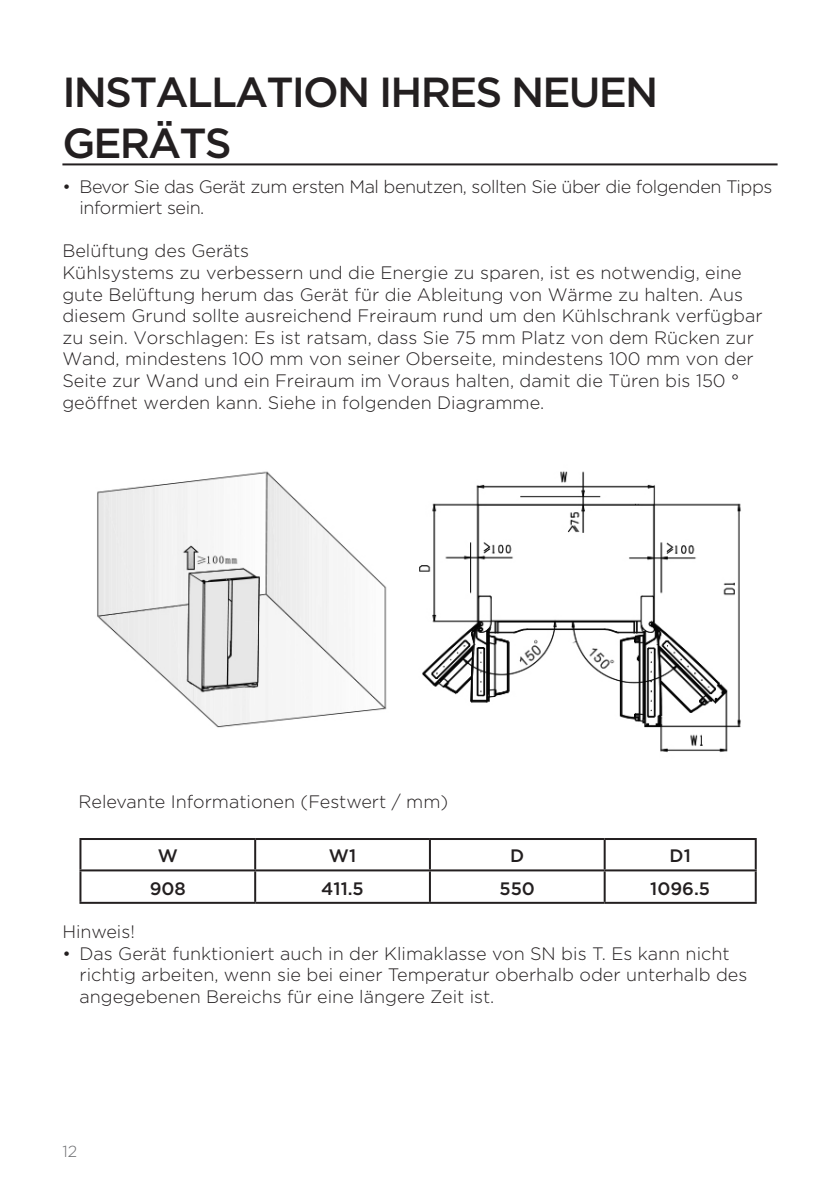
<style>
.page{position:relative;width:840px;height:1191px;background:#fff}
.page>*{position:absolute;margin:0;border:0;box-sizing:border-box;transform-origin:0 0}
.glavni_naslov{font:500 42px/50.4px "Gotham";letter-spacing:-.045em;color:#231f20}
.besedilo{font:300 18px/21.6px "Gotham";color:#231f20}
.seznam{font:300 18px/21.6px "Gotham";color:#231f20}
.seznam-2{font:300 18px/21.6px "Gotham";letter-spacing:-.025em;color:#231f20}
.podnaslov1-1{font:500 18px "Gotham";color:#231f20}
.t1{font:300 16px "Gotham";color:#6c6d70}
</style>
<div class="page">
<hr style="left:62px;top:163px;width:715px;height:2px;background:#231f20">
<img style="left:97px;top:471px;width:644px;height:281px">
<hr style="left:79px;top:838px;width:176px;height:2px;background:#231f20">
<hr style="left:79px;top:840px;width:2px;height:29px;background:#231f20">
<hr style="left:255px;top:838px;width:174px;height:2px;background:#231f20">
<hr style="left:254px;top:840px;width:2px;height:29px;background:#231f20">
<hr style="left:429px;top:838px;width:175px;height:2px;background:#231f20">
<hr style="left:428px;top:840px;width:2px;height:29px;background:#231f20">
<hr style="left:604px;top:838px;width:152px;height:2px;background:#231f20">
<hr style="left:603px;top:840px;width:2px;height:29px;background:#231f20">
<hr style="left:754px;top:840px;width:2px;height:29px;background:#231f20">
<hr style="left:79px;top:869px;width:176px;height:2px;background:#231f20">
<hr style="left:79px;top:871px;width:2px;height:31px;background:#231f20">
<hr style="left:255px;top:869px;width:174px;height:2px;background:#231f20">
<hr style="left:254px;top:871px;width:2px;height:31px;background:#231f20">
<hr style="left:429px;top:869px;width:175px;height:2px;background:#231f20">
<hr style="left:428px;top:871px;width:2px;height:31px;background:#231f20">
<hr style="left:604px;top:869px;width:152px;height:2px;background:#231f20">
<hr style="left:603px;top:871px;width:2px;height:31px;background:#231f20">
<hr style="left:754px;top:871px;width:2px;height:31px;background:#231f20">
<hr style="left:79px;top:902px;width:176px;height:2px;background:#231f20">
<hr style="left:255px;top:902px;width:174px;height:2px;background:#231f20">
<hr style="left:429px;top:902px;width:175px;height:2px;background:#231f20">
<hr style="left:604px;top:902px;width:152px;height:2px;background:#231f20">
<p class="glavni_naslov" style="left:62px;top:67px;width:597px">INSTALLATION IHRES NEUEN<br>GERÄTS</p>
<p class="seznam-2" style="left:79px;top:175px;width:694px;text-indent:-17px">• Bevor Sie das Gerät zum ersten Mal benutzen, sollten Sie über die folgenden Tipps informiert sein.</p>
<p class="seznam" style="left:62px;top:240px;width:188px">Belüftung des Geräts</p>
<p class="besedilo" style="left:62px;top:261px;width:701px">Kühlsystems zu verbessern und die Energie zu sparen, ist es notwendig, eine gute Belüftung herum das Gerät für die Ableitung von Wärme zu halten. Aus diesem Grund sollte ausreichend Freiraum rund um den Kühlschrank verfügbar zu sein. Vorschlagen: Es ist ratsam, dass Sie 75 mm Platz von dem Rücken zur Wand, mindestens 100 mm von seiner Oberseite, mindestens 100 mm von der Seite zur Wand und ein Freiraum im Voraus halten, damit die Türen bis 150 ° geöffnet werden kann. Siehe in folgenden Diagramme.</p>
<p class="seznam" style="left:79px;top:790px;width:371px">Relevante Informationen (Festwert / mm)</p>
<p class="podnaslov1-1" style="left:158px;top:844px;width:22px">W</p>
<p class="podnaslov1-1" style="left:329px;top:844px;width:29px">W1</p>
<p class="podnaslov1-1" style="left:510px;top:844px;width:16px">D</p>
<p class="podnaslov1-1" style="left:669px;top:844px;width:23px">D1</p>
<p class="podnaslov1-1" style="left:150px;top:876px;width:38px">908</p>
<p class="podnaslov1-1" style="left:321px;top:876px;width:44px">411.5</p>
<p class="podnaslov1-1" style="left:499px;top:876px;width:37px">550</p>
<p class="podnaslov1-1" style="left:650px;top:876px;width:61px">1096.5</p>
<p class="seznam" style="left:62px;top:920px;width:74px">Hinweis!</p>
<p class="seznam" style="left:79px;top:942px;width:669px;text-indent:-17px">• Das Gerät funktioniert auch in der Klimaklasse von SN bis T. Es kann nicht richtig arbeiten, wenn sie bei einer Temperatur oberhalb oder unterhalb des angegebenen Bereichs für eine längere Zeit ist.</p>
<p class="t1" style="left:62px;top:1140px;width:16px">12</p>
</div>
